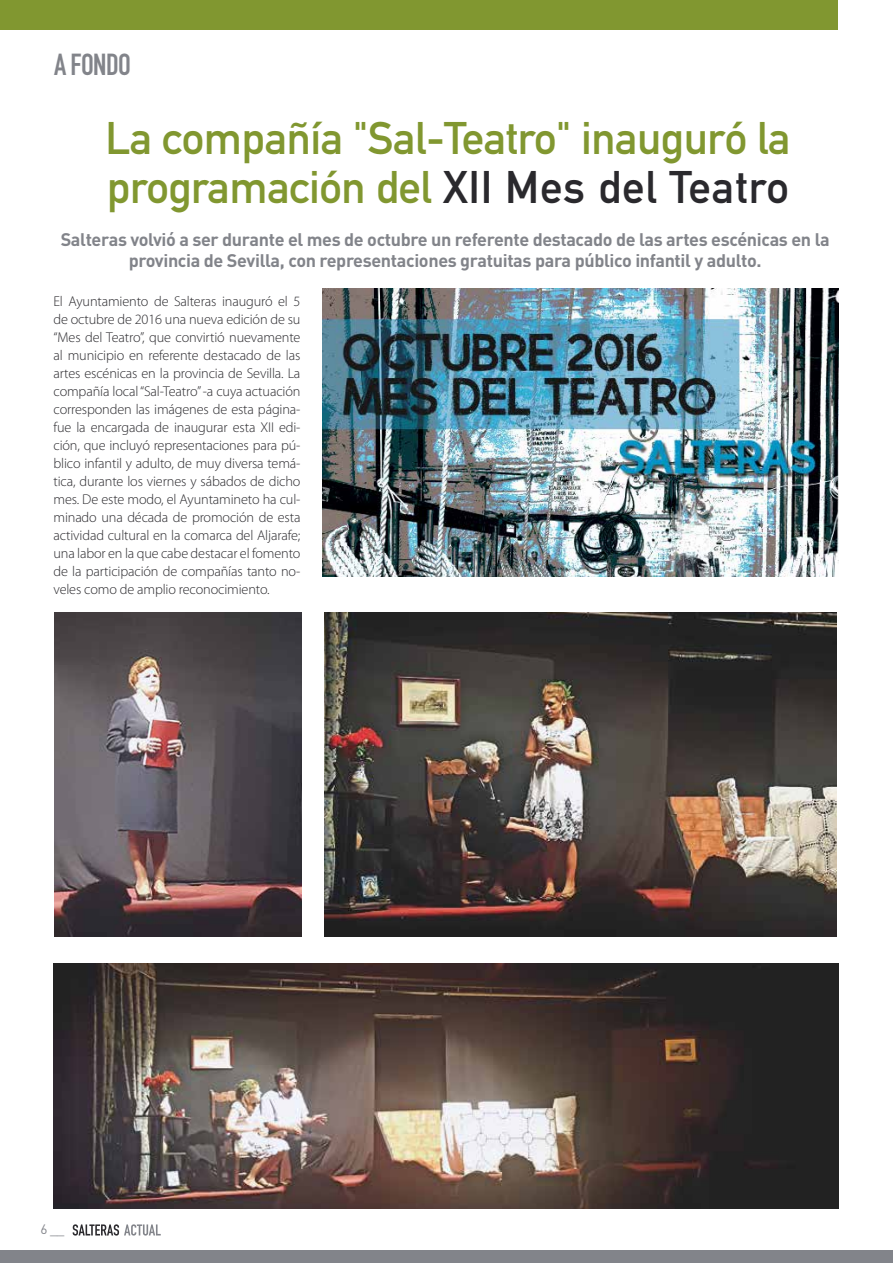
<style>
.page{position:relative;width:893px;height:1263px;background:#fff}
.page>*{position:absolute;margin:0;border:0;box-sizing:border-box;transform-origin:0 0}
.t1{font:45px/49.5px "DIN Mittelschrift";letter-spacing:-.01em;color:#819730}
.t2{font:30px "DIN Engschrift";color:#82848a}
.t3{font:700 18px/21px "DIN";letter-spacing:-.02em;color:#82848a;text-align:center}
.t4{font:300 14.25px/18px "Myriad Pro";letter-spacing:-.01em;color:#2a292d;text-align:justify}
.t5{font:13.5px "DIN";color:#82848a}
.s1{color:#2a292d}
</style>
<div class="page">
<div style="left:0;top:0;width:838px;height:29px;background:#819730"></div>
<svg style="left:73px;top:1224px;width:88px;height:11px"></svg>
<div style="left:0;top:1250px;width:893px;height:13px;background:#82848a"></div>
<img style="left:323px;top:288px;width:515px;height:288px">
<img style="left:53px;top:963px;width:786px;height:246px">
<img style="left:54px;top:612px;width:247px;height:324px">
<img style="left:324px;top:612px;width:513px;height:324px">
<h2 class="t2" style="left:54px;top:47px;width:40px">A FONDO</h2>
<h1 class="t1" style="left:105px;top:113px;width:687px">La compañía "Sal-Teatro" inauguró la programación del <span class="s1">XII Mes del Teatro</span></h1>
<p class="t3" style="left:61px;top:228px;width:771px">Salteras volvió a ser durante el mes de octubre un referente destacado de las artes escénicas en la provincia de Sevilla, con representaciones gratuitas para público infantil y adulto.</p>
<p class="t4" style="left:53px;top:292px;width:249px">El Ayuntamiento de Salteras inauguró el 5 de octubre de 2016 una nueva edición de su “Mes del Teatro”, que convirtió nuevamente al municipio en referente destacado de las artes escénicas en la provincia de Sevilla. La compañía local “Sal-Teatro” -a cuya actuación corresponden las imágenes de esta página&shy;fue la encargada de inaugurar esta XII edi&shy;ción, que incluyó representaciones para pú&shy;blico infantil y adulto, de muy diversa temá&shy;tica, durante los viernes y sábados de dicho mes. De este modo, el Ayuntamineto ha cul&shy;minado una década de promoción de esta actividad cultural en la comarca del Aljarafe; una labor en la que cabe destacar el fomento de la participación de compañías tanto no&shy;veles como de amplio reconocimiento.</p>
<p class="t5" style="left:40px;top:1220px;width:26px">6 __</p>
</div>
